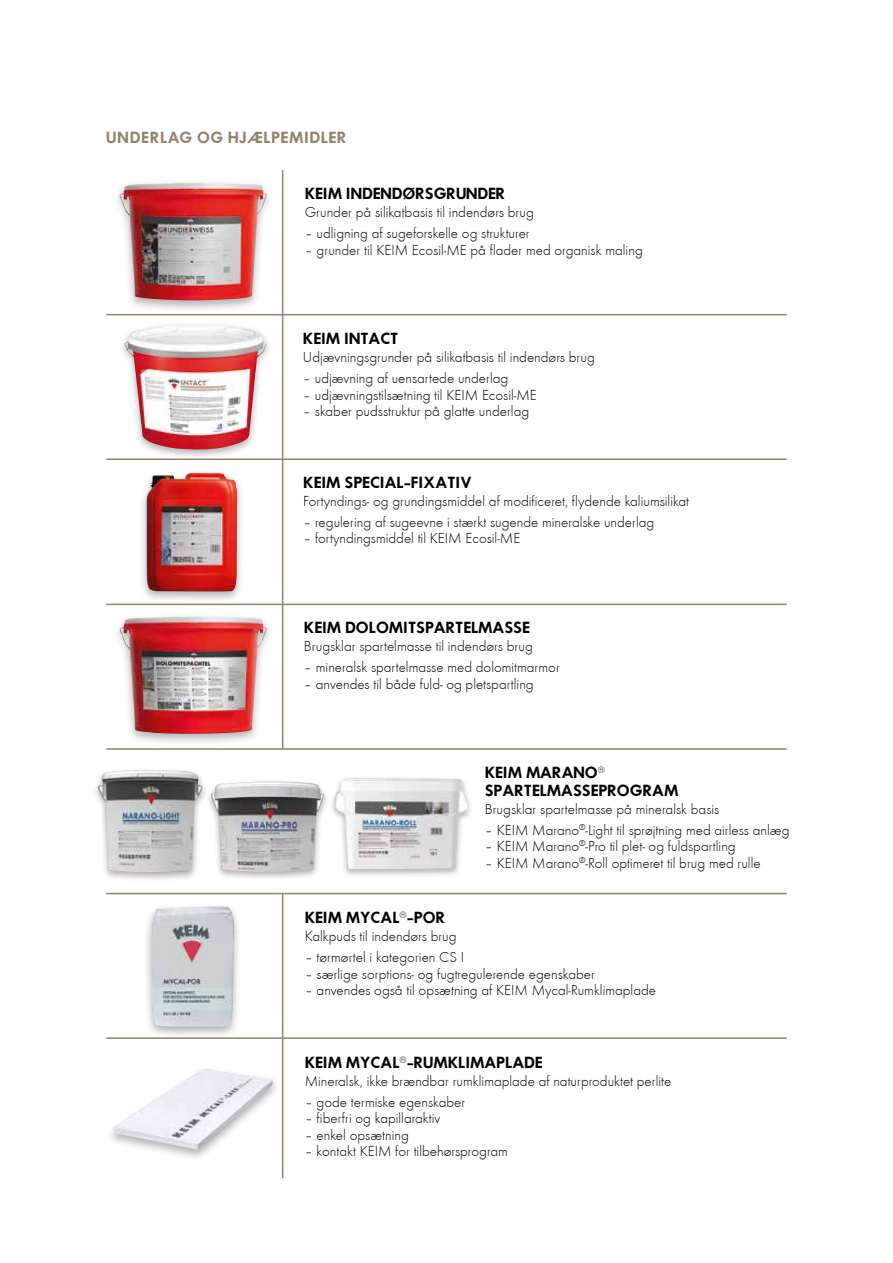
<style>
.page{position:relative;width:893px;height:1263px;background:#fff}
.page>*{position:absolute;margin:0;border:0;box-sizing:border-box;transform-origin:0 0}
.t1{font:15px "Futura T Light";color:#000}
.t2{font:15px/18px "Futura ICG Demi";color:#000}
.t3{font:15px "Futura ICG Demi";letter-spacing:.05em;color:#95806c}
</style>
<div class="page">
<div style="left:106px;top:1066px;width:174px;height:96px;background:#000;opacity:.3"></div>
<img style="left:115px;top:1069px;width:158px;height:81px">
<hr style="left:106px;top:314px;width:681px;height:1px;background:#95806c">
<hr style="left:282px;top:170px;width:1px;height:579px;background:#95806c">
<hr style="left:106px;top:458px;width:681px;height:2px;background:#95806c">
<hr style="left:106px;top:604px;width:681px;height:1px;background:#95806c">
<hr style="left:106px;top:748px;width:681px;height:2px;background:#95806c">
<hr style="left:106px;top:893px;width:681px;height:1px;background:#95806c">
<hr style="left:106px;top:1037px;width:681px;height:2px;background:#95806c">
<div style="left:112px;top:179px;width:162px;height:134px;background:#000;opacity:.3"></div>
<img style="left:119px;top:183px;width:148px;height:117px">
<div style="left:118px;top:322px;width:155px;height:138px;background:#000;opacity:.3"></div>
<img style="left:124px;top:326px;width:140px;height:124px">
<div style="left:138px;top:469px;width:107px;height:135px;background:#000;opacity:.3"></div>
<img style="left:146px;top:473px;width:92px;height:118px">
<div style="left:112px;top:612px;width:162px;height:134px;background:#000;opacity:.3"></div>
<img style="left:119px;top:616px;width:148px;height:118px">
<div style="left:143px;top:902px;width:99px;height:137px;background:#000;opacity:.3"></div>
<img style="left:151px;top:906px;width:83px;height:121px">
<div style="left:91px;top:767px;width:118px;height:115px;background:#000;opacity:.3"></div>
<img style="left:97px;top:770px;width:106px;height:103px">
<div style="left:329px;top:776px;width:144px;height:103px;background:#000;opacity:.3"></div>
<img style="left:334px;top:778px;width:134px;height:91px">
<div style="left:205px;top:779px;width:125px;height:102px;background:#000;opacity:.3"></div>
<img style="left:210px;top:781px;width:114px;height:91px">
<hr style="left:282px;top:894px;width:1px;height:284px;background:#95806c">
<p class="t3" style="left:106px;top:128px;width:242px">UNDERLAG OG HJÆLPEMIDLER</p>
<p class="t2" style="left:305px;top:184px;width:202px">KEIM INDENDØRSGRUNDER</p>
<p class="t1" style="left:305px;top:204px;width:231px">Grunder på silikatbasis til indendørs brug</p>
<p class="t1" style="left:305px;top:225px;width:227px">– udligning af sugeforskelle og strukturer</p>
<p class="t1" style="left:305px;top:241px;width:340px">– grunder til KEIM Ecosil-ME på flader med organisk maling</p>
<p class="t2" style="left:303px;top:329px;width:97px">KEIM INTACT</p>
<p class="t1" style="left:303px;top:349px;width:293px">Udjævningsgrunder på silikatbasis til indendørs brug</p>
<p class="t1" style="left:303px;top:370px;width:207px">– udjævning af uensartede underlag</p>
<p class="t1" style="left:303px;top:386px;width:235px">– udjævningstilsætning til KEIM Ecosil-ME</p>
<p class="t1" style="left:303px;top:403px;width:228px">– skaber pudsstruktur på glatte underlag</p>
<p class="t2" style="left:303px;top:473px;width:170px">KEIM SPECIAL-FIXATIV</p>
<p class="t1" style="left:303px;top:492px;width:387px">Fortyndings- og grundingsmiddel af modificeret, flydende kaliumsilikat</p>
<p class="t1" style="left:303px;top:513px;width:353px">– regulering af sugeevne i stærkt sugende mineralske underlag</p>
<p class="t1" style="left:303px;top:530px;width:219px">– fortyndingsmiddel til KEIM Ecosil-ME</p>
<p class="t2" style="left:304px;top:618px;width:227px">KEIM DOLOMITSPARTELMASSE</p>
<p class="t1" style="left:304px;top:638px;width:230px">Brugsklar spartelmasse til indendørs brug</p>
<p class="t1" style="left:304px;top:659px;width:257px">– mineralsk spartelmasse med dolomitmarmor</p>
<p class="t1" style="left:304px;top:675px;width:231px">– anvendes til både fuld- og pletspartling</p>
<p class="t2" style="left:485px;top:763px;width:195px">KEIM MARANO<sup>®<br></sup>SPARTELMASSEPROGRAM</p>
<p class="t1" style="left:485px;top:800px;width:236px">Brugsklar spartelmasse på mineralsk basis</p>
<p class="t1" style="left:485px;top:821px;width:306px">– KEIM Marano<sup>®</sup>-Light til sprøjtning med airless anlæg</p>
<p class="t1" style="left:485px;top:838px;width:252px">– KEIM Marano<sup>®</sup>-Pro til plet- og fuldspartling</p>
<p class="t1" style="left:485px;top:854px;width:277px">– KEIM Marano<sup>®</sup>-Roll optimeret til brug med rulle</p>
<p class="t2" style="left:305px;top:908px;width:142px">KEIM MYCAL<sup>®</sup>-POR</p>
<p class="t1" style="left:305px;top:928px;width:153px">Kalkpuds til indendørs brug</p>
<p class="t1" style="left:305px;top:949px;width:161px">– tørmørtel i kategorien CS I</p>
<p class="t1" style="left:305px;top:965px;width:292px">– særlige sorptions- og fugtregulerende egenskaber</p>
<p class="t1" style="left:305px;top:982px;width:353px">– anvendes også til opsætning af KEIM Mycal-Rumklimaplade</p>
<p class="t2" style="left:305px;top:1053px;width:239px">KEIM MYCAL<sup>®</sup>-RUMKLIMAPLADE</p>
<p class="t1" style="left:305px;top:1072px;width:368px">Mineralsk, ikke brændbar rumklimaplade af naturproduktet perlite</p>
<p class="t1" style="left:305px;top:1093px;width:162px">– gode termiske egenskaber</p>
<p class="t1" style="left:305px;top:1110px;width:137px">– fiberfri og kapillaraktiv</p>
<p class="t1" style="left:305px;top:1126px;width:106px">– enkel opsætning</p>
<p class="t1" style="left:305px;top:1143px;width:205px">– kontakt KEIM for tilbehørsprogram</p>
</div>
